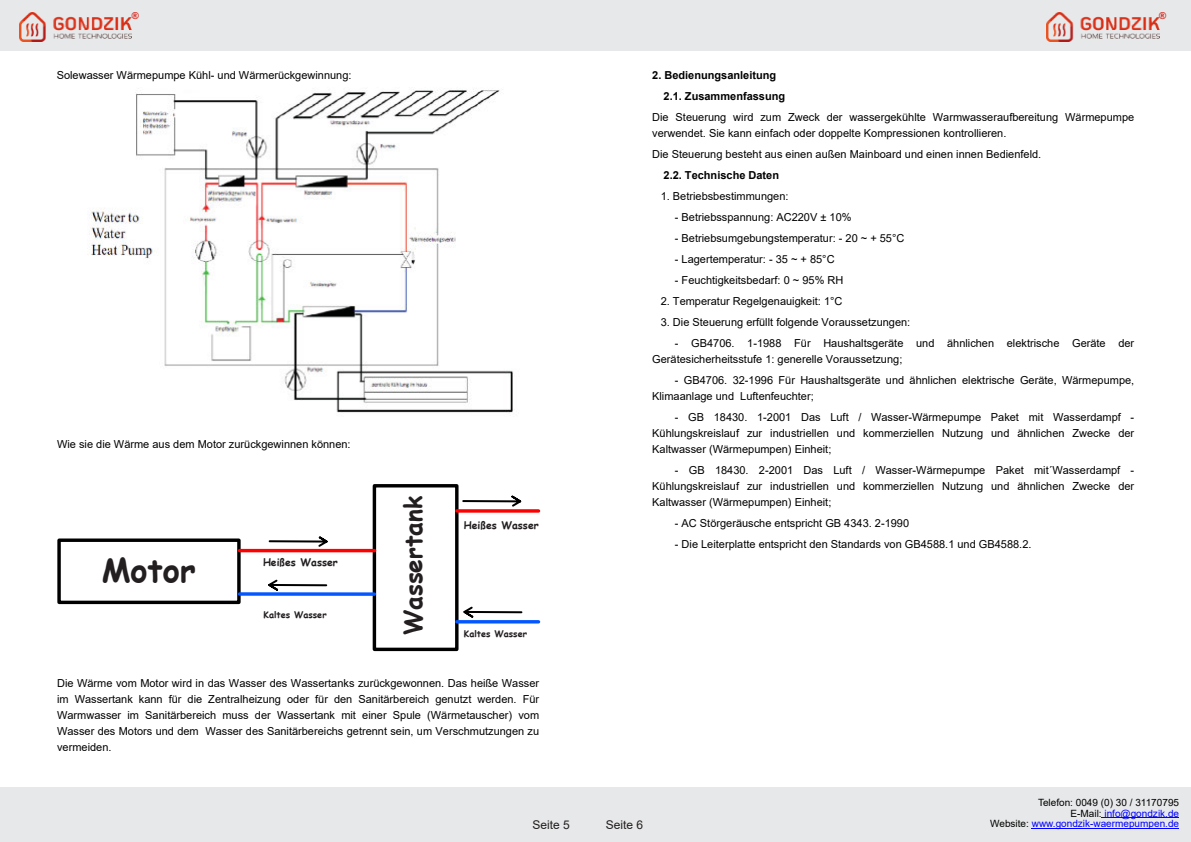
<style>
.page{position:relative;width:1191px;height:842px;background:#fff}
.page>*{position:absolute;margin:0;border:0;box-sizing:border-box;transform-origin:0 0}
.t1{font:700 32.5px "Comic Sans MS";color:#231f20}
.t2{font:700 24.5px "Comic Sans MS";color:#231f20}
.t3{font:12px "Arial";color:#231f20}
.t4{font:11px/16px "Arial";color:#000;text-align:justify}
.t5{font:700 11px/21px "Arial";color:#000}
.t6{font:700 10.4px "Comic Sans MS";color:#231f20}
.t7{font:10px/10.3px "Arial";color:#000;text-align:right}
.t8{font:10px "Arial";color:#00f}
.t9{font:900 9.6px "Arial";color:#d82f26}
.t10{font:700 9px "Comic Sans MS";color:#231f20}
.s1{color:#00f}
.s2{color:#000}
</style>
<div class="page">
<div style="left:0;top:0;width:1191px;height:51px;background:#e7e8e9"></div>
<div style="left:0;top:787px;width:1191px;height:55px;background:#e7e8e9"></div>
<hr style="left:1101px;top:817px;width:78px;height:1px;background:#00f">
<hr style="left:1031px;top:828px;width:148px;height:1px;background:#00f">
<img style="left:20px;top:12px;width:112px;height:30px">
<img style="left:1047px;top:12px;width:112px;height:30px">
<img style="left:87px;top:89px;width:426px;height:324px">
<div style="left:57px;top:538px;width:184px;height:66px;border:3px solid #010000"></div>
<div style="left:373px;top:484px;width:85px;height:167px;border:3px solid #010000"></div>
<svg style="left:457px;top:509px;width:81px;height:4px"></svg>
<hr style="left:457px;top:620px;width:81px;height:3px;background:#0457ff">
<svg style="left:268px;top:536px;width:66px;height:13px"></svg>
<svg style="left:268px;top:579px;width:60px;height:12px"></svg>
<hr style="left:239px;top:549px;width:135px;height:3px;background:#f00">
<svg style="left:239px;top:592px;width:135px;height:4px"></svg>
<svg style="left:462px;top:495px;width:60px;height:12px"></svg>
<svg style="left:457px;top:605px;width:66px;height:14px"></svg>
<p class="t9" style="left:132px;top:12px;width:9px">®</p>
<p class="t4" style="left:57px;top:68px;width:296px">Solewasser Wärmepumpe Kühl- und Wärmerückgewinnung:</p>
<p class="t4" style="left:57px;top:437px;width:295px">Wie sie die Wärme aus dem Motor zurückgewinnen können:</p>
<h1 class="t1" style="left:102px;top:556px;width:95px">Motor</h1>
<p class="t6" style="left:263px;top:557px;width:76px">Heißes Wasser</p>
<p class="t10" style="left:263px;top:610px;width:65px">Kaltes Wasser</p>
<h2 class="t2" style="left:402px;top:635px;width:141px;rotate:-90deg">Wassertank</h2>
<p class="t6" style="left:464px;top:520px;width:76px">Heißes Wasser</p>
<p class="t10" style="left:464px;top:630px;width:65px">Kaltes Wasser</p>
<p class="t4" style="left:57px;top:676px;width:483px">Die Wärme vom Motor wird in das Wasser des Wassertanks zurückgewonnen. Das heiße Wasser im Wassertank kann für die Zentralheizung oder für den Sanitärbereich genutzt werden. Für Warmwasser im Sanitärbereich muss der Wassertank mit einer Spule (Wärmetauscher) vom Wasser des Motors und dem Wasser des Sanitärbereichs getrennt sein, um Verschmutzungen zu vermeiden.</p>
<p class="t3" style="left:532px;top:820px;width:39px">Seite 5</p>
<p class="t5" style="left:663px;top:65px;width:123px;text-indent:-11px">2. Bedienungsanleitung<br>2.1. Zusammenfassung</p>
<p class="t4" style="left:652px;top:110px;width:483px">Die Steuerung wird zum Zweck der wassergekühlte Warmwasseraufbereitung Wärmepumpe verwendet. Sie kann einfach oder doppelte Kompressionen kontrollieren.</p>
<p class="t4" style="left:652px;top:147px;width:390px">Die Steuerung besteht aus einen außen Mainboard und einen innen Bedienfeld.</p>
<p class="t5" style="left:663px;top:165px;width:117px">2.2. Technische Daten</p>
<p class="t4" style="left:660px;top:189px;width:129px">1. Betriebsbestimmungen:</p>
<p class="t4" style="left:675px;top:210px;width:178px">- Betriebsspannung: AC220V ± 10%</p>
<p class="t4" style="left:675px;top:231px;width:231px">- Betriebsumgebungstemperatur: - 20 ~ + 55°C</p>
<p class="t4" style="left:675px;top:252px;width:161px">- Lagertemperatur: - 35 ~ + 85°C</p>
<p class="t4" style="left:675px;top:273px;width:170px">- Feuchtigkeitsbedarf: 0 ~ 95% RH</p>
<p class="t4" style="left:660px;top:294px;width:183px">2. Temperatur Regelgenauigkeit: 1°C</p>
<p class="t4" style="left:660px;top:315px;width:251px">3. Die Steuerung erfüllt folgende Voraussetzungen:</p>
<p class="t4" style="left:652px;top:336px;width:483px;text-indent:23px">- GB4706. 1-1988 Für Haushaltsgeräte und ähnlichen elektrische Geräte der<br>Gerätesicherheitsstufe 1: generelle Voraussetzung;</p>
<p class="t4" style="left:652px;top:373px;width:483px;text-indent:23px">- GB4706. 32-1996 Für Haushaltsgeräte und ähnlichen elektrische Geräte, Wärmepumpe,<br>Klimaanlage und Luftenfeuchter;</p>
<p class="t4" style="left:652px;top:410px;width:483px;text-indent:23px">- GB 18430. 1-2001 Das Luft / Wasser-Wärmepumpe Paket mit Wasserdampf - Kühlungskreislauf zur industriellen und kommerziellen Nutzung und ähnlichen Zwecke der Kaltwasser (Wärmepumpen) Einheit;</p>
<p class="t4" style="left:652px;top:463px;width:483px;text-indent:23px">- GB 18430. 2-2001 Das Luft / Wasser-Wärmepumpe Paket mit´Wasserdampf - Kühlungskreislauf zur industriellen und kommerziellen Nutzung und ähnlichen Zwecke der Kaltwasser (Wärmepumpen) Einheit;</p>
<p class="t4" style="left:675px;top:516px;width:236px">- AC Störgeräusche entspricht GB 4343. 2-1990</p>
<p class="t4" style="left:675px;top:537px;width:358px">- Die Leiterplatte entspricht den Standards von GB4588.1 und GB4588.2.</p>
<p class="t9" style="left:1158px;top:12px;width:9px">®</p>
<p class="t7" style="left:1038px;top:798px;width:143px">Telefon: 0049 (0) 30 / 31170795<br>E-Mail: <span class="s1">info@gondzik.de</span></p>
<p class="t3" style="left:605px;top:820px;width:39px">Seite 6</p>
<p class="t8" style="left:990px;top:819px;width:190px"><span class="s2">Website:</span> www.gondzik-waermepumpen.de</p>
</div>
